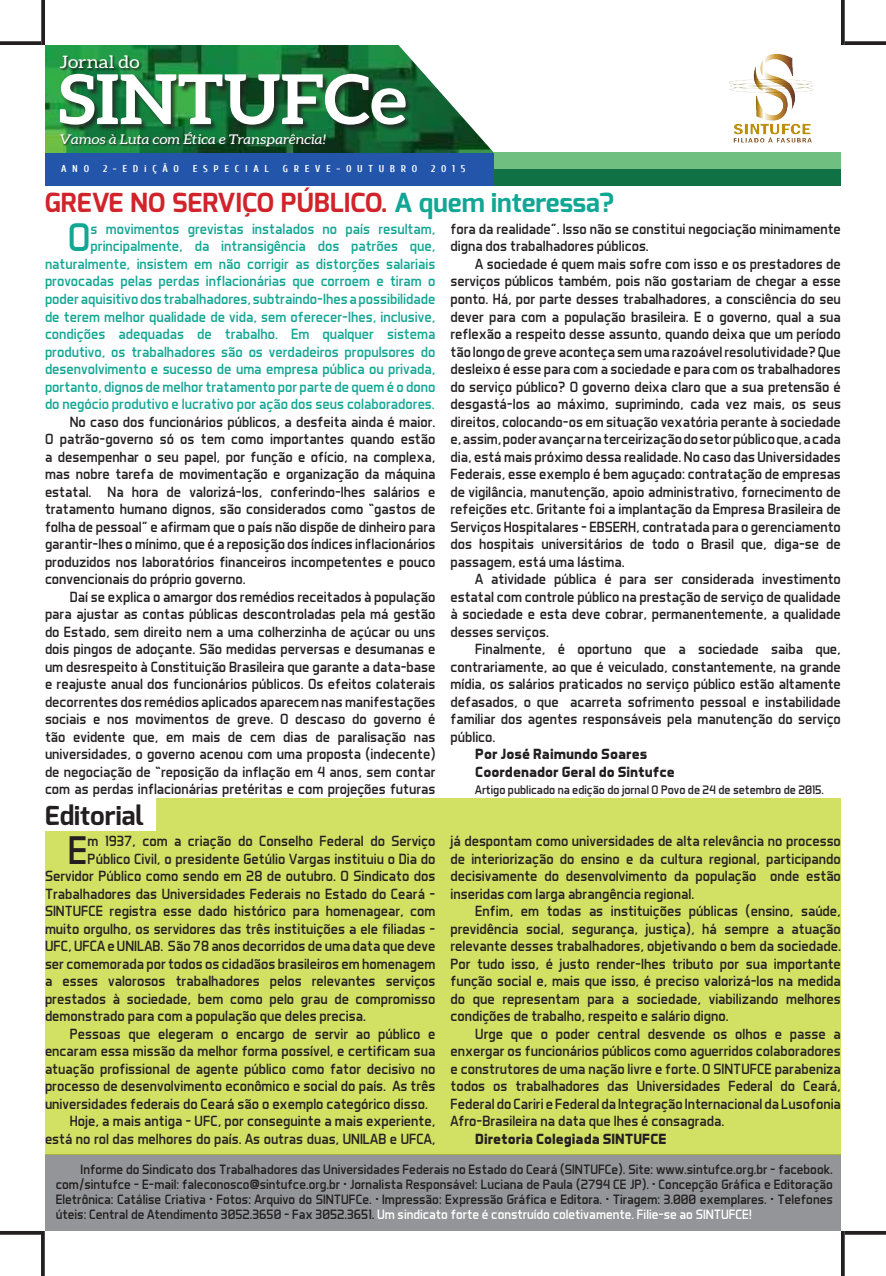
<style>
.page{position:relative;width:886px;height:1276px;background:#fff}
.page>*{position:absolute;margin:0;border:0;box-sizing:border-box;transform-origin:0 0}
.figuras{font:700 68.75px "Aleo";color:#fff;scale:1.06 1}
.t1{font:40.62px "Aero Matics";color:#12a694}
.t2{font:40.62px "Aero Matics";color:#231f20}
.t3{font:700 26.25px "Exo";color:#d1232a}
.t4{font:700 26.25px "Exo";color:#231f20}
.figuras-2{font:17.12px "Aleo";color:#fff;scale:1.13 1}
.t5{font:15px/17.5px "Aero Matics";color:#231f20;text-align:justify}
.t6{font:15px/17.5px "Aero Matics";color:#12a694;text-align:right}
.t7{font:700 15px "Aero Matics";color:#231f20}
.t8{font:13.75px/15px "Aero Matics";color:#231f20;text-align:justify}
.figuras-3{font:italic 13.38px "Aleo";color:#fff;scale:1.13 1}
.t9{font:12.5px "Aero Matics";color:#231f20}
.t10{font:700 10px "Cuprum";letter-spacing:.57em;color:#fff}
.s1{color:#12a694}
.s2{color:#fff}
</style>
<div class="page">
<div style="left:45px;top:1154px;width:796px;height:77px;background:#939598"></div>
<div style="left:45px;top:798px;width:796px;height:356px;background:#d2e064"></div>
<div style="left:25px;top:798px;width:131px;height:33px;background:#fff"></div>
<img style="left:45px;top:45px;width:452px;height:108px">
<div style="left:45px;top:153px;width:449px;height:32px;background:#2355aa"></div>
<div style="left:494px;top:153px;width:347px;height:16px;background:#6fbf80"></div>
<div style="left:494px;top:169px;width:347px;height:16px;background:#107144"></div>
<div style="left:60px;top:74px;width:353px;height:58px;background:#231f20;opacity:.75"></div>
<div style="left:60px;top:56px;width:82px;height:16px;background:#231f20;opacity:.75"></div>
<div style="left:60px;top:132px;width:269px;height:17px;background:#231f20;opacity:.75"></div>
<img style="left:729px;top:54px;width:85px;height:89px">
<svg style="left:41px;top:1231px;width:4px;height:45px"></svg>
<hr style="left:0;top:1231px;width:41px;height:3px;background:#231f20">
<svg style="left:841px;top:1231px;width:4px;height:45px"></svg>
<hr style="left:845px;top:1231px;width:41px;height:3px;background:#231f20">
<svg style="left:841px;top:0;width:4px;height:45px"></svg>
<svg style="left:845px;top:41px;width:41px;height:4px"></svg>
<svg style="left:41px;top:0;width:4px;height:45px"></svg>
<svg style="left:0;top:41px;width:41px;height:4px"></svg>
<p class="figuras-2" style="left:59px;top:53px;width:72px">Jornal do</p>
<p class="figuras" style="left:59px;top:60px;width:330px">SINTUFCe</p>
<p class="figuras-3" style="left:60px;top:132px;width:237px">Vamos à Luta com Ética e Transparência!</p>
<p class="t10" style="left:61px;top:163px;width:29px">ANO</p>
<p class="t10" style="left:103px;top:163px;width:77px">2-EDiÇÃO</p>
<p class="t10" style="left:193px;top:163px;width:78px">ESPECIAL</p>
<p class="t10" style="left:283px;top:163px;width:136px">GREVE-OUTUBRO</p>
<p class="t10" style="left:431px;top:163px;width:36px">2015</p>
<p class="t3" style="left:45px;top:185px;width:571px">GREVE NO SERVIÇO PÚBLICO. <span class="s1">A quem interessa?</span></p>
<p class="t1" style="left:68px;top:213px;width:24px">O</p>
<p class="t6" style="left:45px;top:220px;width:392px">s movimentos grevistas instalados no país resultam, principalmente, da intransigência dos patrões que, naturalmente, insistem em não corrigir as distorções salariais provocadas pelas perdas inflacionárias que corroem e tiram o poder aquisitivo dos trabalhadores, subtraindo-lhes a possibilidade de terem melhor qualidade de vida, sem oferecer-lhes, inclusive, condições adequadas de trabalho. Em qualquer sistema produtivo, os trabalhadores são os verdadeiros propulsores do desenvolvimento e sucesso de uma empresa pública ou privada, portanto, dignos de melhor tratamento por parte de quem é o dono do negócio produtivo e lucrativo por ação dos seus colaboradores.</p>
<p class="t5" style="left:45px;top:412px;width:392px;text-indent:25px">No caso dos funcionários públicos, a desfeita ainda é maior.<br>O patrão-governo só os tem como importantes quando estão a desempenhar o seu papel, por função e ofício, na complexa, mas nobre tarefa de movimentação e organização da máquina estatal. Na hora de valorizá-los, conferindo-lhes salários e tratamento humano dignos, são considerados como “gastos de folha de pessoal” e afirmam que o país não dispõe de dinheiro para garantir-lhes o mínimo, que é a reposição dos índices inflacionários produzidos nos laboratórios financeiros incompetentes e pouco convencionais do próprio governo.</p>
<p class="t5" style="left:45px;top:587px;width:392px;text-indent:25px">Daí se explica o amargor dos remédios receitados à população para ajustar as contas públicas descontroladas pela má gestão do Estado, sem direito nem a uma colherzinha de açúcar ou uns dois pingos de adoçante. São medidas perversas e desumanas e um desrespeito à Constituição Brasileira que garante a data-base e reajuste anual dos funcionários públicos. Os efeitos colaterais decorrentes dos remédios aplicados aparecem nas manifestações sociais e nos movimentos de greve. O descaso do governo é tão evidente que, em mais de cem dias de paralisação nas universidades, o governo acenou com uma proposta (indecente) de negociação de “reposição da inflação em 4 anos, sem contar com as perdas inflacionárias pretéritas e com projeções futuras</p>
<p class="t4" style="left:45px;top:798px;width:100px">Editorial</p>
<p class="t2" style="left:68px;top:826px;width:21px">E</p>
<p class="t5" style="left:88px;top:832px;width:349px">m 1937, com a criação do Conselho Federal do Serviço</p>
<p class="t5" style="left:88px;top:849px;width:349px">Público Civil, o presidente Getúlio Vargas instituiu o Dia do</p>
<p class="t5" style="left:45px;top:867px;width:392px">Servidor Público como sendo em 28 de outubro. O Sindicato dos</p>
<p class="t5" style="left:45px;top:884px;width:392px">Trabalhadores das Universidades Federais no Estado do Ceará –</p>
<p class="t5" style="left:45px;top:902px;width:392px">SINTUFCE registra esse dado histórico para homenagear, com</p>
<p class="t5" style="left:45px;top:919px;width:392px">muito orgulho, os servidores das três instituições a ele filiadas –</p>
<p class="t5" style="left:45px;top:937px;width:392px">UFC, UFCA e UNILAB. São 78 anos decorridos de uma data que deve</p>
<p class="t5" style="left:45px;top:954px;width:392px">ser comemorada por todos os cidadãos brasileiros em homenagem</p>
<p class="t5" style="left:45px;top:972px;width:392px">a esses valorosos trabalhadores pelos relevantes serviços</p>
<p class="t5" style="left:45px;top:989px;width:392px">prestados à sociedade, bem como pelo grau de compromisso</p>
<p class="t5" style="left:45px;top:1007px;width:322px">demonstrado para com a população que deles precisa.</p>
<p class="t5" style="left:45px;top:1024px;width:392px;text-indent:25px">Pessoas que elegeram o encargo de servir ao público e encaram essa missão da melhor forma possível, e certificam sua atuação profissional de agente público como fator decisivo no processo de desenvolvimento econômico e social do país. As três universidades federais do Ceará são o exemplo categórico disso.</p>
<p class="t5" style="left:45px;top:1112px;width:392px;text-align:right">Hoje, a mais antiga - UFC, por conseguinte a mais experiente, está no rol das melhores do país. As outras duas, UNILAB e UFCA,</p>
<p class="t5" style="left:450px;top:220px;width:392px">fora da realidade”. Isso não se constitui negociação minimamente digna dos trabalhadores públicos.</p>
<p class="t5" style="left:450px;top:255px;width:392px;text-indent:25px">A sociedade é quem mais sofre com isso e os prestadores de serviços públicos também, pois não gostariam de chegar a esse ponto. Há, por parte desses trabalhadores, a consciência do seu dever para com a população brasileira. E o governo, qual a sua reflexão a respeito desse assunto, quando deixa que um período tão longo de greve aconteça sem uma razoável resolutividade? Que desleixo é esse para com a sociedade e para com os trabalhadores do serviço público? O governo deixa claro que a sua pretensão é desgastá-los ao máximo, suprimindo, cada vez mais, os seus direitos, colocando-os em situação vexatória perante à sociedade e, assim, poder avançar na terceirização do setor público que, a cada dia, está mais próximo dessa realidade. No caso das Universidades Federais, esse exemplo é bem aguçado: contratação de empresas de vigilância, manutenção, apoio administrativo, fornecimento de refeições etc. Gritante foi a implantação da Empresa Brasileira de Serviços Hospitalares – EBSERH, contratada para o gerenciamento dos hospitais universitários de todo o Brasil que, diga-se de passagem, está uma lástima.</p>
<p class="t5" style="left:450px;top:570px;width:392px;text-indent:25px">A atividade pública é para ser considerada investimento estatal com controle público na prestação de serviço de qualidade à sociedade e esta deve cobrar, permanentemente, a qualidade desses serviços.</p>
<p class="t5" style="left:450px;top:640px;width:392px;text-indent:25px">Finalmente, é oportuno que a sociedade saiba que, contrariamente, ao que é veiculado, constantemente, na grande mídia, os salários praticados no serviço público estão altamente defasados, o que acarreta sofrimento pessoal e instabilidade familiar dos agentes responsáveis pela manutenção do serviço público.</p>
<p class="t7" style="left:475px;top:745px;width:174px">Por José Raimundo Soares</p>
<p class="t7" style="left:475px;top:762px;width:201px">Coordenador Geral do Sintufce</p>
<p class="t9" style="left:475px;top:782px;width:350px">Artigo publicado na edição do jornal O Povo de 24 de setembro de 2015.</p>
<p class="t5" style="left:450px;top:832px;width:392px">já despontam como universidades de alta relevância no processo de interiorização do ensino e da cultura regional, participando decisivamente do desenvolvimento da população onde estão inseridas com larga abrangência regional.</p>
<p class="t5" style="left:450px;top:902px;width:392px;text-indent:25px">Enfim, em todas as instituições públicas (ensino, saúde, previdência social, segurança, justiça), há sempre a atuação relevante desses trabalhadores, objetivando o bem da sociedade.<br>Por tudo isso, é justo render-lhes tributo por sua importante função social e, mais que isso, é preciso valorizá-los na medida do que representam para a sociedade, viabilizando melhores condições de trabalho, respeito e salário digno.</p>
<p class="t5" style="left:450px;top:1024px;width:392px;text-indent:25px">Urge que o poder central desvende os olhos e passe a enxergar os funcionários públicos como aguerridos colaboradores e construtores de uma nação livre e forte. O SINTUFCE parabeniza todos os trabalhadores das Universidades Federal do Ceará, Federal do Cariri e Federal da Integração Internacional da Lusofonia Afro-Brasileira na data que lhes é consagrada.</p>
<p class="t7" style="left:475px;top:1130px;width:193px">Diretoria Colegiada SINTUFCE</p>
<p class="t8" style="left:56px;top:1161px;width:778px;text-indent:25px">Informe do Sindicato dos Trabalhadores das Universidades Federais no Estado do Ceará (SINTUFCe). Site: www.sintufce.org.br – facebook. com/sintufce - E-mail: faleconosco@sintufce.org.br • Jornalista Responsável: Luciana de Paula (2794 CE JP). • Concepção Gráfica e Editoração Eletrônica: Catálise Criativa • Fotos: Arquivo do SINTUFCe. • Impressão: Expressão Gráfica e Editora. • Tiragem: 3.000 exemplares. • Telefones úteis: Central de Atendimento 3052.3650 - Fax 3052.3651. <span class="s2">Um sindicato forte é construído coletivamente. Filie-se ao SINTUFCE!</span></p>
</div>
